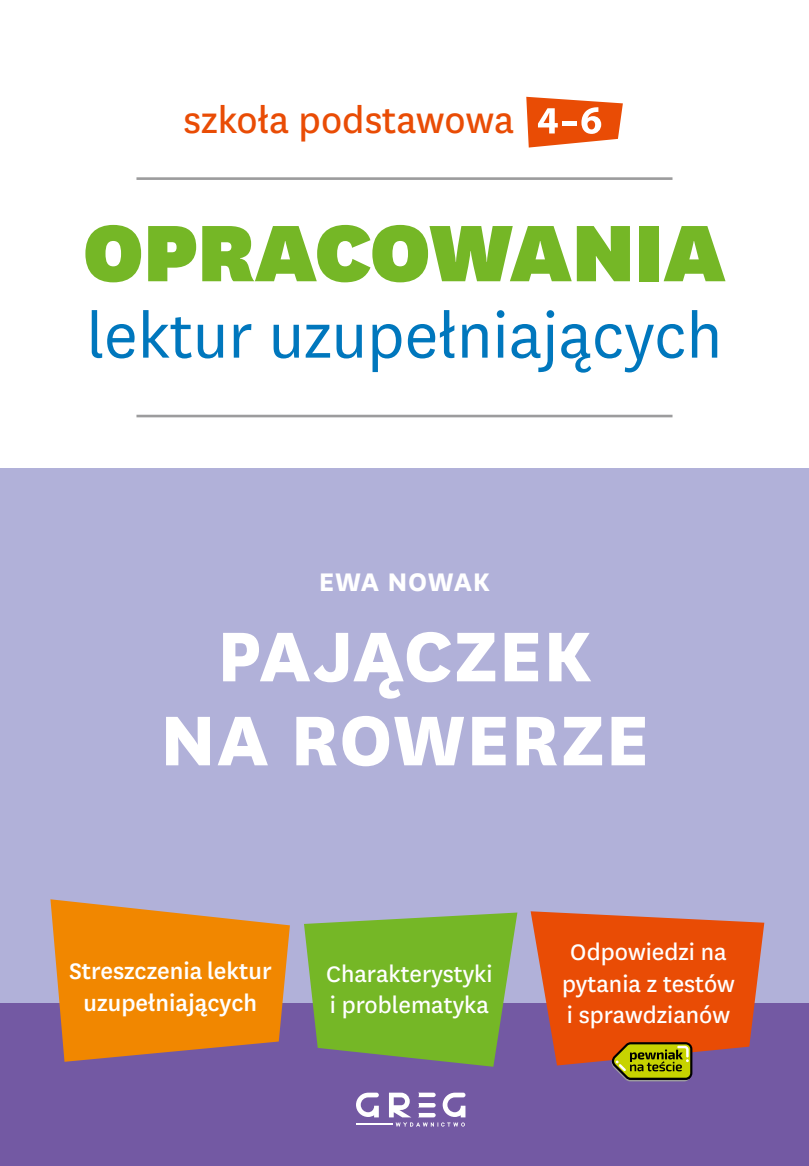
<style>
.page{position:relative;width:809px;height:1166px;background:#fff}
.page>*{position:absolute;margin:0;border:0;box-sizing:border-box;transform-origin:0 0}
.t1{font:900 93.8px "National";color:#75b726}
.t2{font:800 82.25px/84px "National";letter-spacing:.01em;color:#fff;text-align:center}
.t3{font:71.23px "National";color:#0077bd}
.t4{font:42px "National";color:#e94c05}
.t5{font:700 29.75px "National";letter-spacing:.02em;color:#fff}
.t6{font:26.25px/31.5px "National";color:#fff;text-align:center}
.t7{font:500 26.25px/31.5px "National";color:#fff;text-align:center}
</style>
<div class="page">
<div style="left:0;top:469px;width:809px;height:697px;background:#b1b1d9"></div>
<div style="left:0;top:1003px;width:809px;height:163px;background:#7359a3"></div>
<svg style="left:356px;top:1092px;width:23px;height:25px"></svg>
<svg style="left:389px;top:1092px;width:76px;height:34px"></svg>
<hr style="left:356px;top:1123px;width:36px;height:2px;background:#fff">
<svg style="left:526px;top:97px;width:97px;height:51px"></svg>
<hr style="left:136px;top:177px;width:536px;height:3px;background:#9c9c9d">
<hr style="left:136px;top:415px;width:536px;height:2px;background:#9c9c9d">
<svg style="left:304px;top:912px;width:213px;height:155px"></svg>
<svg style="left:50px;top:899px;width:240px;height:163px;fill:#f18700"></svg>
<svg style="left:530px;top:911px;width:234px;height:170px"></svg>
<h3 class="t4" style="left:184px;top:92px;width:332px">szkoła podstawowa</h3>
<h1 class="t1" style="left:83px;top:187px;width:644px">OPRACOWANIA</h1>
<h3 class="t3" style="left:87px;top:289px;width:637px">lektur uzupełniających</h3>
<p class="t5" style="left:319px;top:561px;width:173px">EWA NOWAK</p>
<h2 class="t2" style="left:160px;top:607px;width:490px">PAJĄCZEK<br>NA ROWERZE</h2>
<p class="t7" style="left:69px;top:954px;width:204px">Streszczenia lektur uzupełniających</p>
<p class="t6" style="left:326px;top:956px;width:168px;text-align:left">Charakterystyki i problematyka</p>
<p class="t6" style="left:562px;top:935px;width:174px">Odpowiedzi na pytania z testów i sprawdzianów</p>
</div>
